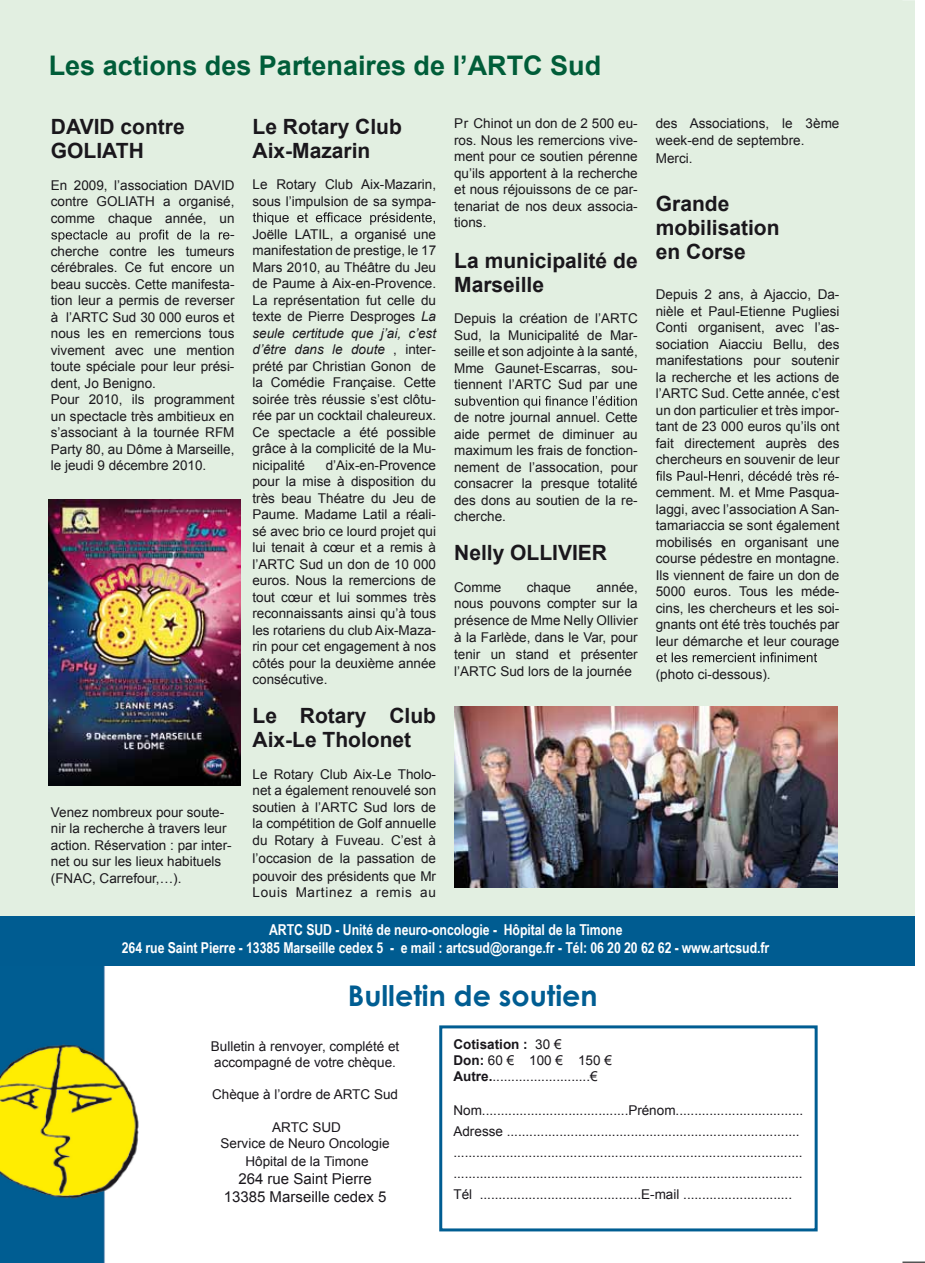
<style>
.page{position:relative;width:925px;height:1263px;background:#fff}
.page>*{position:absolute;margin:0;border:0;box-sizing:border-box;transform-origin:0 0}
.t1{font:700 28.5px "Century Gothic";color:#005d92}
.t2{font:700 27px "Arial";color:#005d39}
.t3{font:700 21px/24px "Arial";color:#1a171c}
.t4{font:700 15px/18px "Arial Narrow";letter-spacing:-.005em;color:#fff;text-align:center}
.t5{font:15px/18px "Arial";color:#1a171c;text-align:center}
.t6{font:13.5px/16.5px "Arial";color:#1a171c}
.t7{font:13.5px "Arial";letter-spacing:.05em;color:#1a171c}
.s1{font-style:italic}
.s2{font-weight:700}
</style>
<div class="page">
<img style="left:0;top:966px;width:139px;height:297px">
<div style="left:434px;top:0;width:480px;height:916px;background:#e2efe1"></div>
<div style="left:0;top:0;width:440px;height:916px;background:#e2efe1"></div>
<svg style="left:51px;top:230px;width:178px;height:12px"></svg>
<svg style="left:253px;top:212px;width:182px;height:13px"></svg>
<svg style="left:454px;top:396px;width:182px;height:12px"></svg>
<svg style="left:656px;top:471px;width:178px;height:12px"></svg>
<svg style="left:656px;top:652px;width:161px;height:10px"></svg>
<img style="left:49px;top:499px;width:191px;height:286px">
<img style="left:454px;top:706px;width:383px;height:181px">
<div style="left:0;top:916px;width:914px;height:50px;background:#005c91"></div>
<div style="left:439px;top:1025px;width:378px;height:206px;border:3px solid #005d92"></div>
<svg style="left:902px;top:1262px;width:22px;height:1px"></svg>
<h2 class="t2" style="left:49px;top:48px;width:554px">Les actions des Partenaires de l’ARTC Sud</h2>
<h3 class="t3" style="left:51px;top:115px;width:135px">DAVID contre<br>GOLIATH</h3>
<p class="t6" style="left:51px;top:177px;width:185px">En 2009, l’association DAVID</p>
<p class="t6" style="left:51px;top:194px;width:185px">contre GOLIATH a organisé,</p>
<p class="t6" style="left:51px;top:210px;width:185px">comme chaque année, un</p>
<p class="t6" style="left:230px;top:227px;width:6px">-</p>
<p class="t6" style="left:51px;top:243px;width:185px">cherche contre les tumeurs</p>
<p class="t6" style="left:51px;top:260px;width:185px">cérébrales. Ce fut encore un</p>
<p class="t6" style="left:51px;top:276px;width:185px">beau succès. Cette manifesta-</p>
<p class="t6" style="left:51px;top:293px;width:185px">tion leur a permis de reverser</p>
<p class="t6" style="left:51px;top:309px;width:185px">à l’ARTC Sud 30 000 euros et</p>
<p class="t6" style="left:51px;top:326px;width:185px">nous les en remercions tous</p>
<p class="t6" style="left:51px;top:342px;width:185px">vivement avec une mention</p>
<p class="t6" style="left:51px;top:359px;width:185px">toute spéciale pour leur prési-</p>
<p class="t6" style="left:51px;top:375px;width:107px">dent, Jo Benigno.</p>
<p class="t6" style="left:51px;top:392px;width:185px">Pour 2010, ils programment</p>
<p class="t6" style="left:51px;top:408px;width:185px">un spectacle très ambitieux en</p>
<p class="t6" style="left:51px;top:425px;width:185px">s’associant à la tournée RFM</p>
<p class="t6" style="left:51px;top:441px;width:185px">Party 80, au Dôme à Marseille,</p>
<p class="t6" style="left:51px;top:458px;width:157px">le jeudi 9 décembre 2010.</p>
<p class="t6" style="left:51px;top:804px;width:182px">Venez nombreux pour soute&shy;nir la recherche à travers leur action. Réservation : par inter&shy;net ou sur les lieux habituels (FNAC, Carrefour,…).</p>
<h3 class="t3" style="left:252px;top:115px;width:151px">Le Rotary Club<br>Aix-Mazarin</h3>
<p class="t6" style="left:252px;top:176px;width:185px">Le Rotary Club Aix-Mazarin, sous l’impulsion de sa sympa-</p>
<p class="t6" style="left:252px;top:226px;width:185px;text-align:justify">Joëlle LATIL, a organisé une manifestation de prestige, le 17<br>Mars 2010, au Théâtre du Jeu de Paume à Aix-en-Provence.<br>La représentation fut celle du texte de Pierre Desproges <span class="s1">La seule certitude que j’ai, c’est d’être dans le doute</span> , inter&shy;prété par Christian Gonon de la Comédie Française. Cette soirée très réussie s’est clôtu&shy;rée par un cocktail chaleureux.<br>Ce spectacle a été possible grâce à la complicité de la Mu&shy;nicipalité</p>
<p class="t6" style="left:252px;top:457px;width:185px;text-align:justify;text-indent:73px">d’Aix-en-Provence pour la mise à disposition du très beau Théatre du Jeu de Paume. Madame Latil a réali&shy;sé avec brio ce lourd projet qui lui tenait à cœur et a remis à l’ARTC Sud un don de 10 000 euros. Nous la remercions de tout cœur et lui sommes très reconnaissants ainsi qu’à tous les rotariens du club Aix-Maza&shy;rin pour cet engagement à nos côtés pour la deuxième année consécutive.</p>
<h3 class="t3" style="left:252px;top:704px;width:185px">Le Rotary Club<br>Aix-Le Tholonet</h3>
<p class="t6" style="left:252px;top:766px;width:185px;text-align:justify">Le Rotary Club Aix-Le Tholo&shy;net a également renouvelé son soutien à l’ARTC Sud lors de la compétition de Golf annuelle du Rotary à Fuveau. C’est à</p>
<p class="t6" style="left:252px;top:849px;width:185px;line-height:18px">l’occasion de la passation de pouvoir des présidents que Mr</p>
<p class="t7" style="left:252px;top:884px;width:185px">Louis Martinez a remis au</p>
<p class="t6" style="left:454px;top:115px;width:185px;text-align:justify">Pr Chinot un don de 2 500 eu&shy;ros. Nous les remercions vive&shy;ment pour ce soutien pérenne qu’ils apportent à la recherche et nous réjouissons de ce par&shy;tenariat de nos deux associa&shy;tions.</p>
<h3 class="t3" style="left:454px;top:249px;width:185px">La municipalité de<br>Marseille</h3>
<p class="t6" style="left:454px;top:310px;width:185px;text-align:justify">Depuis la création de l’ARTC Sud, la Municipalité de Mar&shy;seille et son adjointe à la santé, Mme Gaunet-Escarras, sou&shy;tiennent l’ARTC Sud par une</p>
<p class="t6" style="left:454px;top:409px;width:185px;text-align:justify">de notre journal annuel. Cette aide permet de diminuer au maximum les frais de fonction&shy;nement de l’assocation, pour consacrer la presque totalité des dons au soutien de la re&shy;cherche.</p>
<h3 class="t3" style="left:454px;top:541px;width:154px">Nelly OLLIVIER</h3>
<p class="t6" style="left:454px;top:579px;width:49px">Comme</p>
<p class="t6" style="left:526px;top:579px;width:46px">chaque</p>
<p class="t6" style="left:454px;top:579px;width:185px;line-height:17px;text-align:justify;text-indent:142px">année, nous pouvons compter sur la présence de Mme Nelly Ollivier à la Farlède, dans le Var, pour tenir un stand et présenter l’ARTC Sud lors de la journée</p>
<p class="t6" style="left:655px;top:115px;width:185px;line-height:17.2px">des Associations, le 3ème week-end de septembre.<br>Merci.</p>
<h3 class="t3" style="left:655px;top:192px;width:125px">Grande mobilisation en Corse</h3>
<p class="t6" style="left:655px;top:286px;width:185px;text-align:right">Depuis 2 ans, à Ajaccio, Da&shy;nièle et Paul-Etienne Pugliesi<br>Conti organisent, avec l’as&shy;sociation Aiacciu Bellu, des manifestations pour soutenir la recherche et les actions de l’ARTC Sud. Cette année, c’est un don particulier et très impor&shy;tant de 23 000 euros qu’ils ont fait directement auprès des chercheurs en souvenir de leur -<br>cemment. M. et Mme Pasqua&shy;laggi, avec l’association A San&shy;tamariaccia se sont également mobilisés en organisant une course pédestre en montagne.<br>Ils viennent de faire un don de<br>5000 euros. Tous les méde&shy;cins, les chercheurs et les soi&shy;gnants ont été très touchés par leur démarche et leur courage</p>
<p class="t6" style="left:655px;top:666px;width:116px">(photo ci-dessous).</p>
<p class="t4" style="left:122px;top:920px;width:649px">ARTC SUD - Unité de neuro-oncologie - Hôpital de la Timone<br>264 rue Saint Pierre - 13385 Marseille cedex 5 - e mail : artcsud@orange.fr - Tél: 06 20 20 62 62 - www.artcsud.fr</p>
<h1 class="t1" style="left:348px;top:974px;width:251px">Bulletin de soutien</h1>
<p class="t6" style="left:211px;top:1038px;width:190px">Bulletin à renvoyer, complété et accompagné de votre chèque.</p>
<p class="t6" style="left:212px;top:1086px;width:187px">Chèque à l’ordre de ARTC Sud</p>
<p class="t6" style="left:220px;top:1119px;width:170px;text-align:center">ARTC SUD<br>Service de Neuro Oncologie</p>
<p class="t6" style="left:245px;top:1153px;width:125px">Hôpital de la Timone</p>
<p class="t5" style="left:224px;top:1170px;width:164px">264 rue Saint Pierre<br>13385 Marseille cedex 5</p>
<p class="t6" style="left:453px;top:1036px;width:160px"><span class="s2">Cotisation :</span> 30 €<br><span class="s2">Don:</span> 60 € 100 € 150 €<br><span class="s2">Autre.</span>..........................€</p>
<p class="t6" style="left:453px;top:1100px;width:351px;line-height:21px">Nom.......................................Prénom..................................<br>Adresse .............................................................................. ............................................................................................. .............................................................................................<br>Tél ...........................................E-mail .............................</p>
</div>
